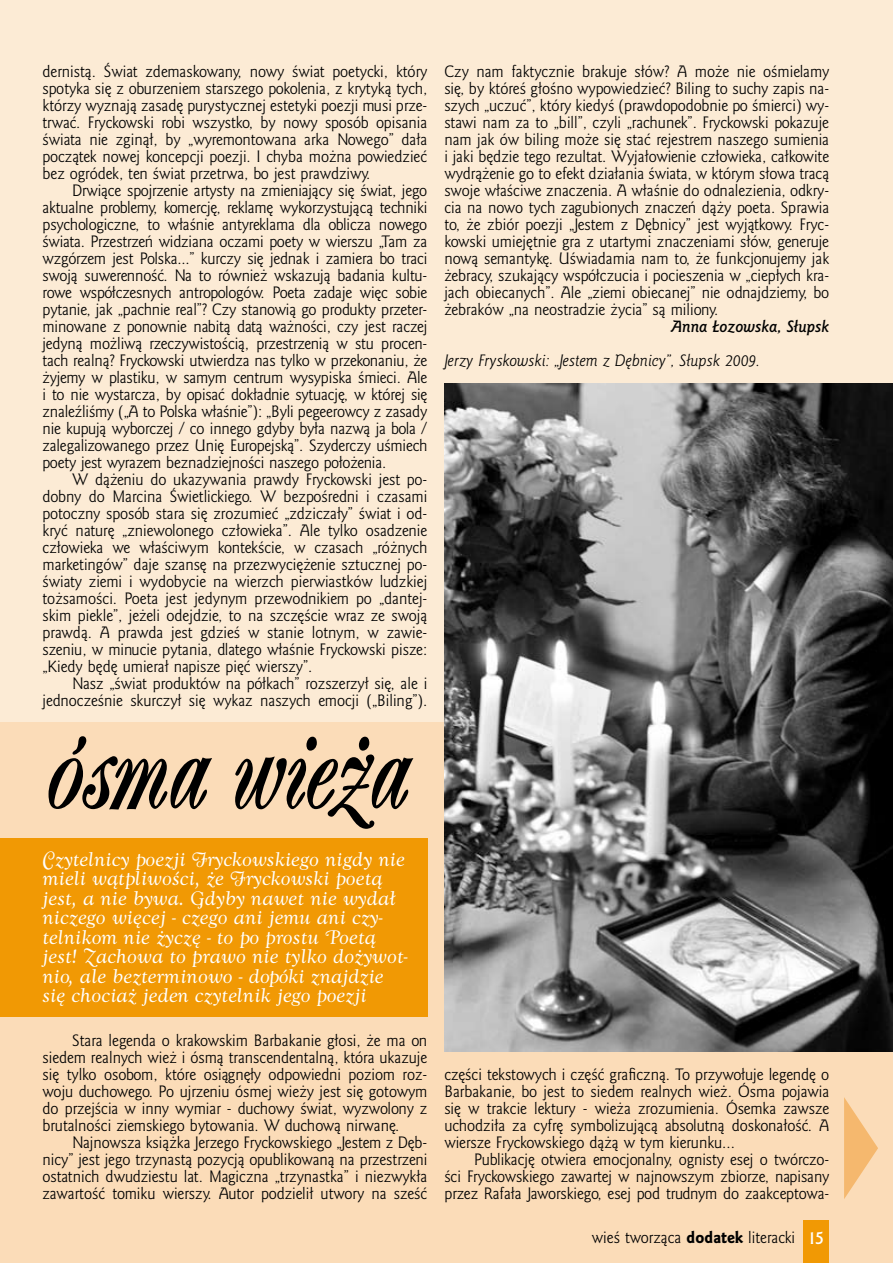
<style>
.page{position:relative;width:893px;height:1263px;background:#fcebd5}
.page>*{position:absolute;margin:0;border:0;box-sizing:border-box;transform-origin:0 0}
.t1{font:700 142.35px "Ailanthus EFN";color:#000;scale:.77 1}
.t2{font:18px/19.5px "Goldy Swash EFN";color:#fff}
.t3{font:15px/17px "Goldy EFN";letter-spacing:-.01em;color:#000;text-align:justify}
.t4{font:italic 15px "Goldy EFN";color:#000}
.t5{font:italic 700 15px "Goldy EFN";color:#000}
.s1{font-family:"Goldy EFN Heavy"}
.s2{font-weight:700;font-size:16.5px;color:#fff}
</style>
<div class="page">
<div style="left:0;top:723px;width:893px;height:540px;background:#fbdcb8"></div>
<svg style="left:844px;top:1097px;width:34px;height:102px"></svg>
<div style="left:0;top:838px;width:427px;height:178px;background:#f19904"></div>
<img style="left:444px;top:383px;width:449px;height:669px">
<div style="left:804px;top:1220px;width:25px;height:43px;background:#f19904"></div>
<p class="t3" style="left:43px;top:63px;width:386px">dernistą. Świat zdemaskowany, nowy świat poetycki, który spotyka się z oburzeniem starszego pokolenia, z krytyką tych, którzy wyznają zasadę purystycznej estetyki poezji musi prze&shy;trwać. Fryckowski robi wszystko, by nowy sposób opisania świata nie zginął, by „wyremontowana arka Nowego” dała początek nowej koncepcji poezji. I chyba można powiedzieć bez ogródek, ten świat przetrwa, bo jest prawdziwy.</p>
<p class="t3" style="left:43px;top:182px;width:387px;text-align:left;text-indent:30px">Drwiące spojrzenie artysty na zmieniający się świat, jego aktualne problemy, komercję, reklamę wykorzystującą techniki psychologiczne, to właśnie antyreklama dla oblicza nowego świata. Przestrzeń widziana oczami poety w wierszu „Tam za wzgórzem jest Polska...” kurczy się jednak i zamiera bo traci swoją suwerenność. Na to również wskazują badania kultu&shy;rowe współczesnych antropologów. Poeta zadaje więc sobie pytanie, jak „pachnie real”? Czy stanowią go produkty przeter&shy;minowane z ponownie nabitą datą ważności, czy jest raczej jedyną możliwą rzeczywistością, przestrzenią w stu procen&shy;tach realną? Fryckowski utwierdza nas tylko w przekonaniu, że żyjemy w plastiku, w samym centrum wysypiska śmieci. Ale i to nie wystarcza, by opisać dokładnie sytuację, w której się znaleźliśmy („A to Polska właśnie”): „Byli pegeerowcy z zasady nie kupują wyborczej / co innego gdyby była nazwą ja bola / zalegalizowanego przez Unię Europejską”. Szyderczy uśmiech poety jest wyrazem beznadziejności naszego położenia.<br>W</p>
<p class="t3" style="left:43px;top:471px;width:387px;text-align:left;text-indent:53px">dążeniu do ukazywania prawdy Fryckowski jest po&shy;dobny do Marcina Świetlickiego. W bezpośredni i czasami potoczny sposób stara się zrozumieć „zdziczały” świat i od&shy;kryć naturę „zniewolonego człowieka”. Ale tylko osadzenie człowieka we właściwym kontekście, w czasach „różnych marketingów” daje szansę na przezwyciężenie sztucznej po&shy;światy ziemi i wydobycie na wierzch pierwiastków ludzkiej tożsamości. Poeta jest jedynym przewodnikiem po „dantej&shy;skim piekle”, jeżeli odejdzie, to na szczęście wraz ze swoją prawdą. A prawda jest gdzieś w stanie lotnym, w zawie&shy;szeniu, w minucie pytania, dlatego właśnie Fryckowski pisze: „Kiedy będę umierał napisze pięć wierszy”.<br>N</p>
<p class="t3" style="left:43px;top:675px;width:386px;text-align:right">asz „świat produktów na półkach” rozszerzył się, ale i jednocześnie skurczył się wykaz naszych emocji („Biling”).</p>
<h1 class="t1" style="left:43px;top:682px;width:473px">ósma wieża</h1>
<p class="t2" style="left:43px;top:850px;width:367px">Czytelnicy poezji Fryckowskiego nigdy nie mieli wątpliwości, że Fryckowski poetą jest, a nie bywa. Gdyby nawet nie wydał niczego więcej - czego ani jemu ani czy&shy;telnikom nie życzę - to po prostu Poetą jest! Zachowa to prawo nie tylko dożywot&shy;nio, ale bezterminowo - dopóki znajdzie się chociaż jeden czytelnik jego poezji</p>
<p class="t3" style="left:43px;top:1033px;width:386px;text-align:left;text-indent:37px">tara legenda o krakowskim Barbakanie głosi, że ma on siedem realnych wież i ósmą transcendentalną, która ukazuje się tylko osobom, które osiągnęły odpowiedni poziom roz&shy;woju duchowego. Po ujrzeniu ósmej wieży jest się gotowym do przejścia w inny wymiar - duchowy świat, wyzwolony z brutalności ziemskiego bytowania. W duchową nirwanę.<br>N</p>
<p class="t3" style="left:43px;top:1033px;width:20px">S</p>
<p class="t3" style="left:43px;top:1135px;width:386px;text-indent:41px">ajnowsza książka Jerzego Fryckowskiego „Jestem z Dęb&shy;nicy” jest jego trzynastą pozycją opublikowaną na przestrzeni ostatnich dwudziestu lat. Magiczna „trzynastka” i niezwykła zawartość tomiku wierszy. Autor podzielił utwory na sześć</p>
<p class="t3" style="left:444px;top:63px;width:386px">Czy nam faktycznie brakuje słów? A może nie ośmielamy się, by któreś głośno wypowiedzieć? Biling to suchy zapis na&shy;szych „uczuć”, który kiedyś (prawdopodobnie po śmierci) wy&shy;stawi nam za to „bill”, czyli „rachunek”. Fryckowski pokazuje nam jak ów biling może się stać rejestrem naszego sumienia i jaki będzie tego rezultat. Wyjałowienie człowieka, całkowite wydrążenie go to efekt działania świata, w którym słowa tracą swoje właściwe znaczenia. A właśnie do odnalezienia, odkry&shy;cia na nowo tych zagubionych znaczeń dąży poeta. Sprawia to, że zbiór poezji „Jestem z Dębnicy” jest wyjątkowy. Fryc&shy;kowski umiejętnie gra z utartymi znaczeniami słów, generuje nową semantykę. Uświadamia nam to, że funkcjonujemy jak żebracy, szukający współczucia i pocieszenia w „ciepłych kra&shy;jach obiecanych”. Ale „ziemi obiecanej” nie odnajdziemy, bo żebraków „na neostradzie życia” są miliony.</p>
<p class="t5" style="left:671px;top:317px;width:160px">Anna Łozowska, Słupsk</p>
<p class="t4" style="left:444px;top:352px;width:317px">Jerzy Fryskowski: „Jestem z Dębnicy”, Słupsk 2009.</p>
<p class="t3" style="left:444px;top:1067px;width:386px">części tekstowych i część graficzną. To przywołuje legendę o Barbakanie, bo jest to siedem realnych wież. Ósma pojawia się w trakcie lektury - wieża zrozumienia. Ósemka zawsze uchodziła za cyfrę symbolizującą absolutną doskonałość. A wiersze Fryckowskiego dążą w tym kierunku...</p>
<p class="t3" style="left:444px;top:1152px;width:386px;text-indent:30px">Publikację otwiera emocjonalny, ognisty esej o twórczo&shy;ści Fryckowskiego zawartej w najnowszym zbiorze, napisany przez Rafała Jaworskiego, esej pod trudnym do zaakceptowa-</p>
<p class="t3" style="left:592px;top:1230px;width:234px">wieś tworząca <span class="s1">dodatek</span> literacki <span class="s2">15</span></p>
</div>
